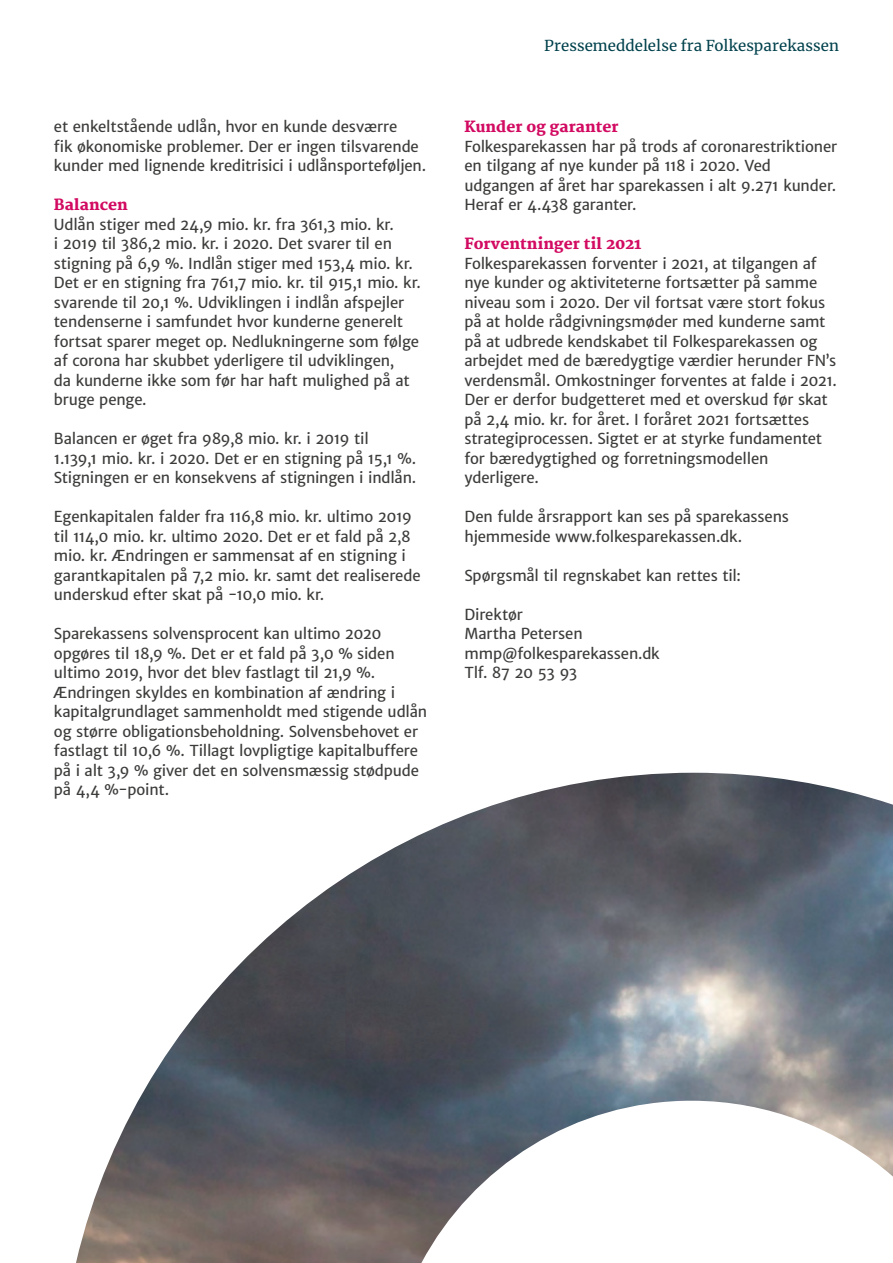
<style>
.page{position:relative;width:893px;height:1263px;background:#fff}
.page>*{position:absolute;margin:0;border:0;box-sizing:border-box;transform-origin:0 0}
.t1{font:15px/19.5px "Merriweather Sans";letter-spacing:-.01em;color:#3c3c3b}
.t2{font:800 15px "Merriweather";color:#d20a61}
.t3{font:15px "Merriweather";letter-spacing:.005em;color:#00414c}
</style>
<div class="page">
<img style="left:76px;top:773px;width:817px;height:490px">
<p class="t1" style="left:54px;top:117px;width:374px">et enkeltstående udlån, hvor en kunde desværre<br>fik økonomiske problemer. Der er ingen tilsvarende kunder med lignende kreditrisici i udlånsporteføljen.</p>
<p class="t2" style="left:54px;top:196px;width:75px">Balancen</p>
<p class="t1" style="left:54px;top:214px;width:368px">Udlån stiger med 24,9 mio. kr. fra 361,3 mio. kr.<br>i 2019 til 386,2 mio. kr. i 2020. Det svarer til en stigning på 6,9 %. Indlån stiger med 153,4 mio. kr.<br>Det er en stigning fra 761,7 mio. kr. til 915,1 mio. kr. svarende til 20,1 %. Udviklingen i indlån afspejler tendenserne i samfundet hvor kunderne generelt fortsat sparer meget op. Nedlukningerne som følge af corona har skubbet yderligere til udviklingen,<br>da kunderne ikke som før har haft mulighed på at bruge penge.</p>
<p class="t1" style="left:54px;top:429px;width:364px">Balancen er øget fra 989,8 mio. kr. i 2019 til<br>1.139,1 mio. kr. i 2020. Det er en stigning på 15,1 %.<br>Stigningen er en konsekvens af stigningen i indlån.</p>
<p class="t1" style="left:54px;top:507px;width:368px">Egenkapitalen falder fra 116,8 mio. kr. ultimo 2019 til 114,0 mio. kr. ultimo 2020. Det er et fald på 2,8 mio. kr. Ændringen er sammensat af en stigning i garantkapitalen på 7,2 mio. kr. samt det realiserede underskud efter skat på -10,0 mio. kr.</p>
<p class="t1" style="left:54px;top:624px;width:375px">Sparekassens solvensprocent kan ultimo 2020 opgøres til 18,9 %. Det er et fald på 3,0 % siden ultimo 2019, hvor det blev fastlagt til 21,9 %.<br>Ændringen skyldes en kombination af ændring i kapitalgrundlaget sammenholdt med stigende udlån og større obligationsbeholdning. Solvensbehovet er fastlagt til 10,6 %. Tillagt lovpligtige kapitalbuffere på i alt 3,9 % giver det en solvensmæssig stødpude på 4,4 %-point.</p>
<p class="t3" style="left:544px;top:35px;width:296px">Pressemeddelelse fra Folkesparekassen</p>
<p class="t2" style="left:464px;top:118px;width:156px">Kunder og garanter</p>
<p class="t1" style="left:464px;top:136px;width:374px">Folkesparekassen har på trods af coronarestriktioner en tilgang af nye kunder på 118 i 2020. Ved udgangen af året har sparekassen i alt 9.271 kunder.<br>Heraf er 4.438 garanter.</p>
<p class="t2" style="left:464px;top:235px;width:178px">Forventninger til 2021</p>
<p class="t1" style="left:464px;top:253px;width:374px">Folkesparekassen forventer i 2021, at tilgangen af nye kunder og aktiviteterne fortsætter på samme niveau som i 2020. Der vil fortsat være stort fokus på at holde rådgivningsmøder med kunderne samt på at udbrede kendskabet til Folkesparekassen og arbejdet med de bæredygtige værdier herunder FN’s verdensmål. Omkostninger forventes at falde i 2021.<br>Der er derfor budgetteret med et overskud før skat på 2,4 mio. kr. for året. I foråret 2021 fortsættes strategiprocessen. Sigtet er at styrke fundamentet for bæredygtighed og forretningsmodellen yderligere.</p>
<p class="t1" style="left:464px;top:507px;width:326px">Den fulde årsrapport kan ses på sparekassens hjemmeside www.folkesparekassen.dk.</p>
<p class="t1" style="left:464px;top:565px;width:278px">Spørgsmål til regnskabet kan rettes til:</p>
<p class="t1" style="left:464px;top:604px;width:197px">Direktør<br>Martha Petersen mmp@folkesparekassen.dk<br>Tlf. 87 20 53 93</p>
</div>
